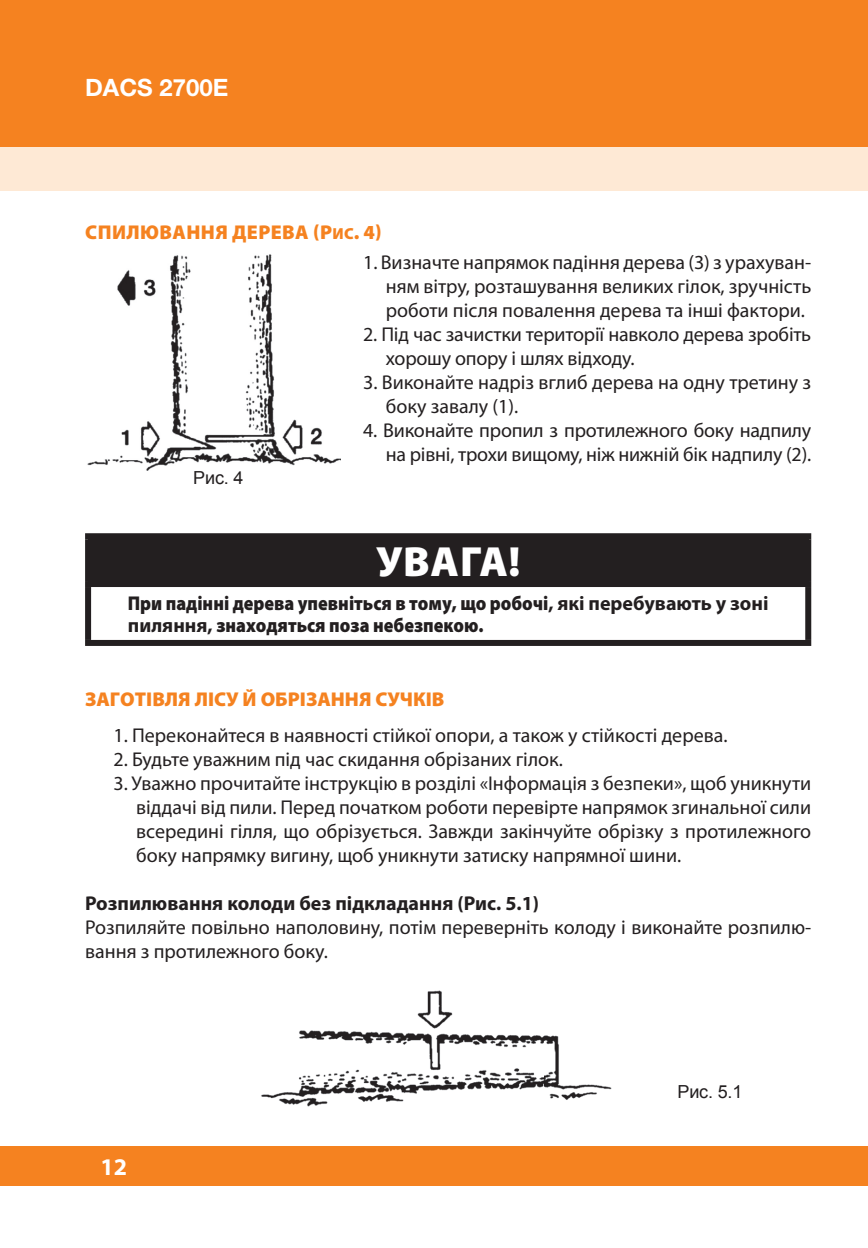
<style>
.page{position:relative;width:868px;height:1248px;background:#fff}
.page>*{position:absolute;margin:0;border:0;box-sizing:border-box;transform-origin:0 0}
.t1{font:900 42.4px "Myriad Pro";letter-spacing:.02em;color:#fff}
.t2{font:700 24px "Helvetica Neue Cyr";color:#fff}
.t3{font:700 24px "Myriad Pro";color:#fff}
.t4{font:20px/24px "Myriad Pro";color:#231f20}
.t5{font:900 20px/21.2px "Myriad Pro";color:#231f20;scale:.9 1}
.t6{font:700 20px "Myriad Pro";color:#231f20}
.t7{font:900 20px "Myriad Pro";color:#f58220}
.t8{font:900 20px "Myriad Pro";letter-spacing:.02em;color:#f58220}
.t9{font:18px "Arial";letter-spacing:-.01em;color:#231f20}
.s1{font-size:16px}
.s2{font-weight:700}
</style>
<div class="page">
<div style="left:0;top:0;width:867px;height:147px;background:#f58220"></div>
<div style="left:0;top:1145px;width:867px;height:40px;background:#f58220"></div>
<div style="left:0;top:147px;width:867px;height:44px;background:#fee9d5"></div>
<hr style="left:867px;top:147px;width:1px;height:44px;background:#fee9d5">
<img style="left:87px;top:254px;width:253px;height:217px">
<div style="left:88px;top:536px;width:720px;height:48px;background:#231f20"></div>
<div style="left:85px;top:533px;width:726px;height:6px;background:#231f20"></div>
<div style="left:85px;top:539px;width:6px;height:42px;background:#231f20"></div>
<div style="left:805px;top:539px;width:6px;height:42px;background:#231f20"></div>
<div style="left:85px;top:581px;width:726px;height:6px;background:#231f20"></div>
<div style="left:85px;top:587px;width:6px;height:53px;background:#231f20"></div>
<div style="left:805px;top:587px;width:6px;height:53px;background:#231f20"></div>
<div style="left:85px;top:640px;width:726px;height:6px;background:#231f20"></div>
<img style="left:261px;top:990px;width:351px;height:117px">
<p class="t2" style="left:85px;top:75px;width:145px">DACS 2700Е</p>
<p class="t8" style="left:85px;top:219px;width:298px">СПИЛЮВАННЯ ДЕРЕВА (Р<span class="s1">ИС</span>. 4)</p>
<p class="t9" style="left:193px;top:466px;width:52px">Рис. 4</p>
<p class="t4" style="left:386px;top:250px;width:427px;text-align:justify;text-indent:-23px">1. Визначте напрямок падіння дерева (3) з урахуван&shy;ням вітру, розташування великих гілок, зручність роботи після повалення дерева та інші фактори.</p>
<p class="t4" style="left:386px;top:322px;width:427px;text-indent:-23px">2. Під час зачистки території навколо дерева зробіть хорошу опору і шлях відходу.</p>
<p class="t4" style="left:386px;top:370px;width:427px;text-indent:-23px">3. Виконайте надріз вглиб дерева на одну третину з боку завалу (1).</p>
<p class="t4" style="left:363px;top:418px;width:449px;text-align:right">4. Виконайте пропил з протилежного боку надпилу на рівні, трохи вищому, ніж нижній бік надпилу (2).</p>
<h1 class="t1" style="left:376px;top:533px;width:146px">УВАГА!</h1>
<p class="t5" style="left:128px;top:592px;width:713px">При падінні дерева упевніться в тому, що робочі<span class="s2">, які перебувають у зоні пиляння,</span> знаходяться поза небезпекою.</p>
<p class="t7" style="left:85px;top:686px;width:361px">ЗАГОТІВЛЯ ЛІСУ Й ОБРІЗАННЯ СУЧКІВ</p>
<p class="t4" style="left:113px;top:722px;width:615px">1. Переконайтеся в наявності стійкої опори, а також у стійкості дерева.</p>
<p class="t4" style="left:113px;top:746px;width:451px">2. Будьте уважним під час скидання обрізаних гілок.</p>
<p class="t4" style="left:136px;top:770px;width:676px;text-align:justify;text-indent:-23px">3. Уважно прочитайте інструкцію в розділі «Інформація з безпеки», щоб уникнути віддачі від пили. Перед початком роботи перевірте напрямок згинальної сили всередині гілля, що обрізується. Завжди закінчуйте обрізку з протилежного боку напрямку вигину, щоб уникнути затиску напрямної шини.</p>
<p class="t6" style="left:85px;top:890px;width:455px">Розпилювання колоди без підкладання (Рис. 5.1)</p>
<p class="t4" style="left:85px;top:914px;width:727px">Розпиляйте повільно наполовину, потім переверніть колоду і виконайте розпилю&shy;вання з протилежного боку.</p>
<p class="t3" style="left:100px;top:1150px;width:28px">12</p>
<p class="t9" style="left:677px;top:1079px;width:66px">Рис. 5.1</p>
</div>
